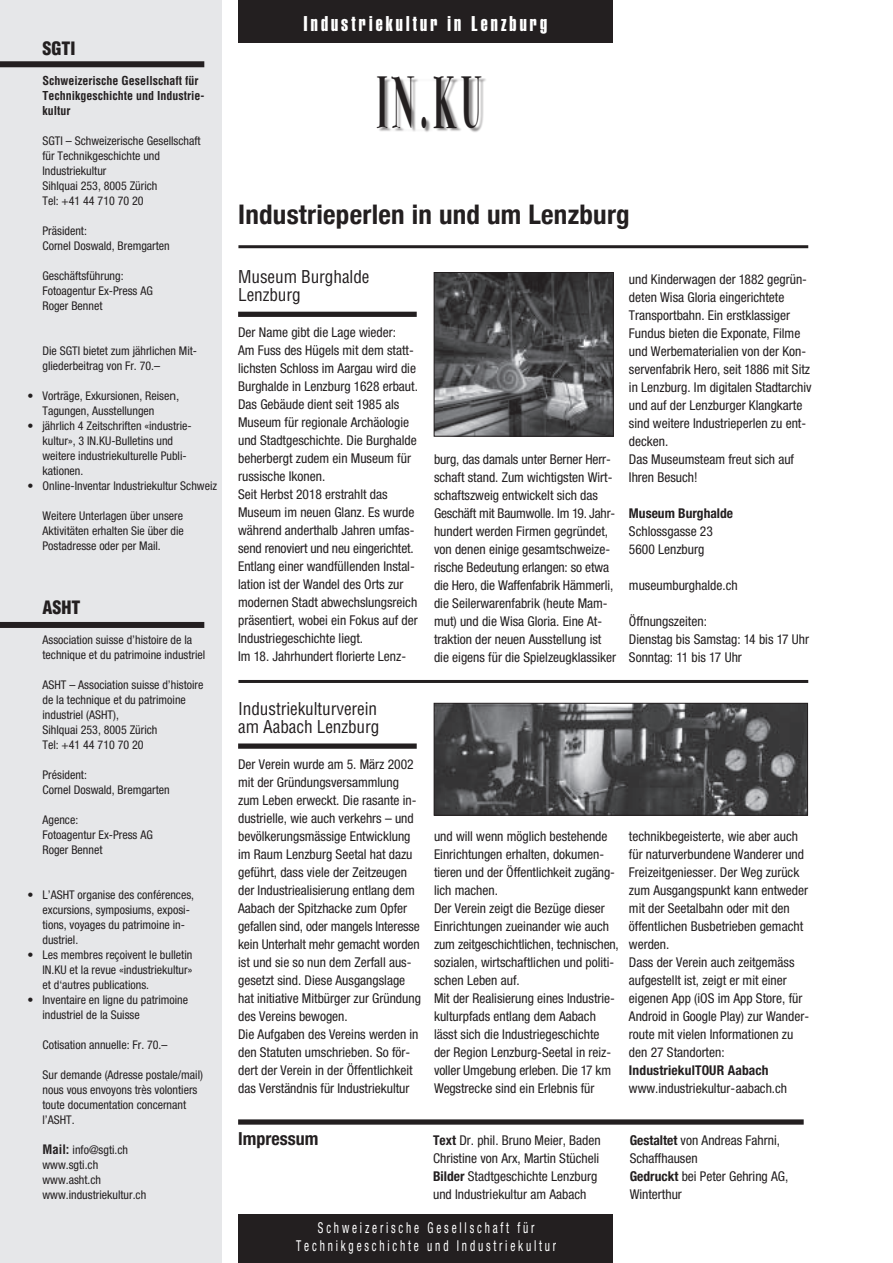
<style>
.page{position:relative;width:893px;height:1263px;background:#fff}
.page>*{position:absolute;margin:0;border:0;box-sizing:border-box;transform-origin:0 0}
.t1{font:700 72px "Bodoni Svty Two ITCTT";color:#231f20;scale:.45 1}
.t2{font:700 condensed 27px "Helvetica Neue";letter-spacing:.01em;color:#231f20}
.t3{font:21px "Helvetica Extra Compressed";letter-spacing:.15em;color:#fff}
.t4{font:700 condensed 18px "Helvetica Neue";color:#231f20}
.t5{font:900 condensed 18px "Helvetica";color:#231f20}
.t6{font:condensed 17.25px/18px "Helvetica";letter-spacing:-.005em;color:#231f20}
.t7{font:condensed 15px/18px "Helvetica Neue";letter-spacing:.25em;color:#fff;text-align:center;scale:.75 1}
.t8{font:condensed 13.5px/18px "Helvetica Neue";color:#231f20}
.t9{font:700 condensed 13.5px "Helvetica Neue";letter-spacing:.01em;color:#231f20}
.t10{font:condensed 12px/15px "Helvetica Neue";color:#231f20}
.t11{font:700 condensed 12px/15px "Helvetica";color:#231f20}
.s1{font-family:"Helvetica";font-stretch:normal}
.s2{font-family:"Helvetica";font-weight:700;font-size:12.75px}
.s3{font-weight:700}
</style>
<div class="page">
<div style="left:238px;top:0;width:374px;height:42px;background:#231f20"></div>
<hr style="left:238px;top:245px;width:570px;height:3px;background:#231f20">
<div style="left:238px;top:1215px;width:374px;height:48px;background:#231f20"></div>
<div style="left:378px;top:78px;width:109px;height:54px;background:#231f20;opacity:.5"></div>
<div style="left:0;top:0;width:221px;height:1263px;background:#e6e7e9"></div>
<div style="left:0;top:61px;width:204px;height:6px;background:#231f20"></div>
<div style="left:0;top:622px;width:204px;height:6px;background:#231f20"></div>
<div style="left:238px;top:1119px;width:566px;height:6px;background:#231f20"></div>
<div style="left:238px;top:312px;width:179px;height:5px;background:#231f20"></div>
<img style="left:436px;top:274px;width:176px;height:161px">
<div style="left:434px;top:272px;width:180px;height:165px;border:1px solid #231f20"></div>
<hr style="left:238px;top:680px;width:570px;height:3px;background:#231f20">
<div style="left:238px;top:743px;width:179px;height:6px;background:#231f20"></div>
<img style="left:436px;top:705px;width:370px;height:109px">
<div style="left:434px;top:703px;width:374px;height:113px;border:1px solid #231f20"></div>
<h3 class="t5" style="left:42px;top:37px;width:35px">SGTI</h3>
<p class="t11" style="left:42px;top:73px;width:163px">Schweizerische Gesellschaft für<br>Technikgeschichte und Industrie&shy;kultur</p>
<p class="t10" style="left:42px;top:133px;width:160px">SGTI – Schweizerische Gesellschaft für Technikgeschichte und<br>Industriekultur<br>Sihlquai 253, 8005 Zürich<br>Tel: +41 44 710 70 20</p>
<p class="t10" style="left:42px;top:223px;width:129px">Präsident:<br>Cornel Doswald, Bremgarten</p>
<p class="t10" style="left:42px;top:268px;width:112px">Geschäftsführung:<br>Fotoagentur Ex-Press AG<br>Roger Bennet</p>
<p class="t10" style="left:42px;top:343px;width:156px">Die SGTI bietet zum jährlichen Mit&shy;gliederbeitrag von Fr. 70.–</p>
<p class="t10" style="left:42px;top:388px;width:139px;text-indent:-15px">• Vorträge, Exkursionen, Reise<span class="s1">n,<br></span>Tagungen, Ausstellungen</p>
<p class="t10" style="left:42px;top:418px;width:151px;text-indent:-15px">• jährlich 4 Zeitschriften «industrie&shy;kultur», 3 IN.KU-Bulletins und weitere industriekulturelle Publi&shy;kationen.</p>
<p class="t10" style="left:27px;top:478px;width:191px">• Online-Inventar Industriekultur Schweiz</p>
<p class="t10" style="left:42px;top:508px;width:143px;text-align:justify">Weitere Unterlagen über unsere Aktivitäten erhalten Sie über die Postadresse oder per Mail.</p>
<h3 class="t5" style="left:42px;top:596px;width:40px">ASHT</h3>
<p class="t10" style="left:42px;top:632px;width:164px">Association suisse d’histoire de la technique et du patrimoine industriel</p>
<p class="t10" style="left:42px;top:677px;width:163px">ASHT – Association suisse d’histoire de la technique et du patrimoine industriel (ASHT),<br>Sihlquai 253, 8005 Zürich<br>Tel: +41 44 710 70 20</p>
<p class="t10" style="left:42px;top:767px;width:129px">Président:<br>Cornel Doswald, Bremgarten</p>
<p class="t10" style="left:42px;top:812px;width:112px">Agence:<br>Fotoagentur Ex-Press AG<br>Roger Bennet</p>
<p class="t10" style="left:42px;top:887px;width:153px;text-indent:-15px">• L’ASHT organise des conférences, excursions, symposiums, exposi&shy;tions, voyages du patrimoine in&shy;dustriel.</p>
<p class="t10" style="left:42px;top:947px;width:151px;text-align:justify;text-indent:-15px">• Les membres reçoivent le bulletin IN.KU et la revue «industriekultur» et d‘autres publications.</p>
<p class="t10" style="left:42px;top:992px;width:147px;text-indent:-15px">• Inventaire en ligne du patrimoine industriel de la Suisse</p>
<p class="t10" style="left:42px;top:1037px;width:126px">Cotisation annuelle: Fr. 70.–</p>
<p class="t10" style="left:42px;top:1067px;width:162px">Sur demande (Adresse postale/mail) nous vous envoyons très volontiers toute documentation concernant l’ASHT.</p>
<p class="t10" style="left:42px;top:1142px;width:105px"><span class="s2">Mail:</span> info@sgti.ch www.sgti.ch www.asht.ch www.industriekultur.ch</p>
<h3 class="t3" style="left:303px;top:11px;width:245px">Industriekultur in Lenzburg</h3>
<h1 class="t1" style="left:377px;top:43px;width:234px">IN.KU</h1>
<h2 class="t2" style="left:238px;top:192px;width:393px">Industrieperlen in und um Lenzburg</h2>
<p class="t6" style="left:238px;top:267px;width:133px">Museum Burghalde<br>Lenzburg</p>
<p class="t8" style="left:238px;top:323px;width:181px">Der Name gibt die Lage wieder:<br>Am Fuss des Hügels mit dem statt&shy;lichsten Schloss im Aargau wird die<br>Burghalde in Lenzburg 1628 erbaut.<br>Das Gebäude dient seit 1985 als<br>Museum für regionale Archäologie und Stadtgeschichte. Die Burghalde beherbergt zudem ein Museum für russische Ikonen.<br>Seit Herbst 2018 erstrahlt das<br>Museum im neuen Glanz. Es wurde während anderthalb Jahren umfas&shy;send renoviert und neu eingerichtet.<br>Entlang einer wandfüllenden Instal&shy;lation ist der Wandel des Orts zur modernen Stadt abwechslungsreich präsentiert, wobei ein Fokus auf der<br>Industriegeschichte liegt.<br>Im 18. Jahrhundert florierte Lenz-</p>
<p class="t8" style="left:434px;top:450px;width:184px">burg, das damals unter Berner Herr&shy;schaft stand. Zum wichtigsten Wirt&shy;schaftszweig entwickelt sich das Geschäft mit Baumwolle. Im 19. Jahr&shy;hundert werden Firmen gegründet, von denen einige gesamtschweize&shy;rische Bedeutung erlangen: so etwa die Hero, die Waffenfabrik Hämmerli, die Seilerwarenfabrik (heute Mam&shy;mut) und die Wisa Gloria. Eine At&shy;traktion der neuen Ausstellung ist die eigens für die Spielzeugklassiker</p>
<p class="t8" style="left:629px;top:270px;width:184px">und Kinderwagen der 1882 gegrün&shy;deten Wisa Gloria eingerichtete<br>Transportbahn. Ein erstklassiger<br>Fundus bieten die Exponate, Filme und Werbematerialien von der Kon&shy;servenfabrik Hero, seit 1886 mit Sitz in Lenzburg. Im digitalen Stadtarchiv und auf der Lenzburger Klangkarte sind weitere Industrieperlen zu ent&shy;decken.<br>Das Museumsteam freut sich auf<br>Ihren Besuch!</p>
<p class="t9" style="left:629px;top:505px;width:106px">Museum Burghalde</p>
<p class="t8" style="left:629px;top:522px;width:85px">Schlossgasse 23<br>5600 Lenzburg</p>
<p class="t8" style="left:629px;top:576px;width:110px">museumburghalde.ch</p>
<p class="t8" style="left:629px;top:612px;width:182px">Öffnungszeiten:<br>Dienstag bis Samstag: 14 bis 17 Uhr<br>Sonntag: 11 bis 17 Uhr</p>
<p class="t6" style="left:238px;top:699px;width:143px">Industriekulturverein am Aabach Lenzburg</p>
<p class="t8" style="left:238px;top:755px;width:184px">Der Verein wurde am 5. März 2002 mit der Gründungsversammlung zum Leben erweckt. Die rasante in&shy;dustrielle, wie auch verkehrs – und bevölkerungsmässige Entwicklung im Raum Lenzburg Seetal hat dazu geführt, dass viele der Zeitzeugen der Industriealisierung entlang dem Aabach der Spitzhacke zum Opfer gefallen sind, oder mangels Interesse kein Unterhalt mehr gemacht worden ist und sie so nun dem Zerfall aus&shy;gesetzt sind. Diese Ausgangslage hat initiative Mitbürger zur Gründung des Vereins bewogen.<br>Die Aufgaben des Vereins werden in den Statuten umschrieben. So för&shy;dert der Verein in der Öffentlichkeit das Verständnis für Industriekultur</p>
<p class="t8" style="left:434px;top:827px;width:186px">und will wenn möglich bestehende Einrichtungen erhalten, dokumen&shy;tieren und der Öffentlichkeit zugäng&shy;lich machen.<br>Der Verein zeigt die Bezüge dieser Einrichtungen zueinander wie auch zum zeitgeschichtlichen, technischen, sozialen, wirtschaftlichen und politi&shy;schen Leben auf.<br>Mit der Realisierung eines Industrie&shy;kulturpfads entlang dem Aabach lässt sich die Industriegeschichte der Region Lenzburg-Seetal in reiz&shy;voller Umgebung erleben. Die 17 km Wegstrecke sind ein Erlebnis für</p>
<p class="t8" style="left:629px;top:827px;width:182px">technikbegeisterte, wie aber auch für naturverbundene Wanderer und<br>Freizeitgeniesser. Der Weg zurück zum Ausgangspunkt kann entweder mit der Seetalbahn oder mit den öffentlichen Busbetrieben gemacht werden.<br>Dass der Verein auch zeitgemäss aufgestellt ist, zeigt er mit einer eigenen App (iOS im App Store, für<br>Android in Google Play) zur Wander&shy;route mit vielen Informationen zu den 27 Standorten:</p>
<p class="t9" style="left:629px;top:1062px;width:141px">IndustriekulTOUR Aabach</p>
<p class="t8" style="left:629px;top:1079px;width:160px">www.industriekultur-aabach.ch</p>
<h3 class="t4" style="left:238px;top:1127px;width:82px">Impressum</h3>
<p class="t8" style="left:433px;top:1131px;width:169px"><span class="s3">Text</span> Dr. phil. Bruno Meier, Baden</p>
<p class="t8" style="left:630px;top:1131px;width:152px"><span class="s3">Gestaltet</span> von Andreas Fahrni,</p>
<p class="t8" style="left:433px;top:1149px;width:168px">Christine von Arx, Martin Stücheli</p>
<p class="t8" style="left:630px;top:1149px;width:69px">Schaffhausen</p>
<p class="t8" style="left:433px;top:1167px;width:166px"><span class="s3">Bilder</span> Stadtgeschichte Lenzburg</p>
<p class="t8" style="left:630px;top:1167px;width:160px"><span class="s3">Gedruckt</span> bei Peter Gehring AG,</p>
<p class="t8" style="left:433px;top:1185px;width:155px">und Industriekultur am Aabach</p>
<p class="t8" style="left:630px;top:1185px;width:54px">Winterthur</p>
<p class="t7" style="left:296px;top:1218px;width:348px">Schweizerische Gesellschaft für<br>Technikgeschichte und Industriekultur</p>
</div>
